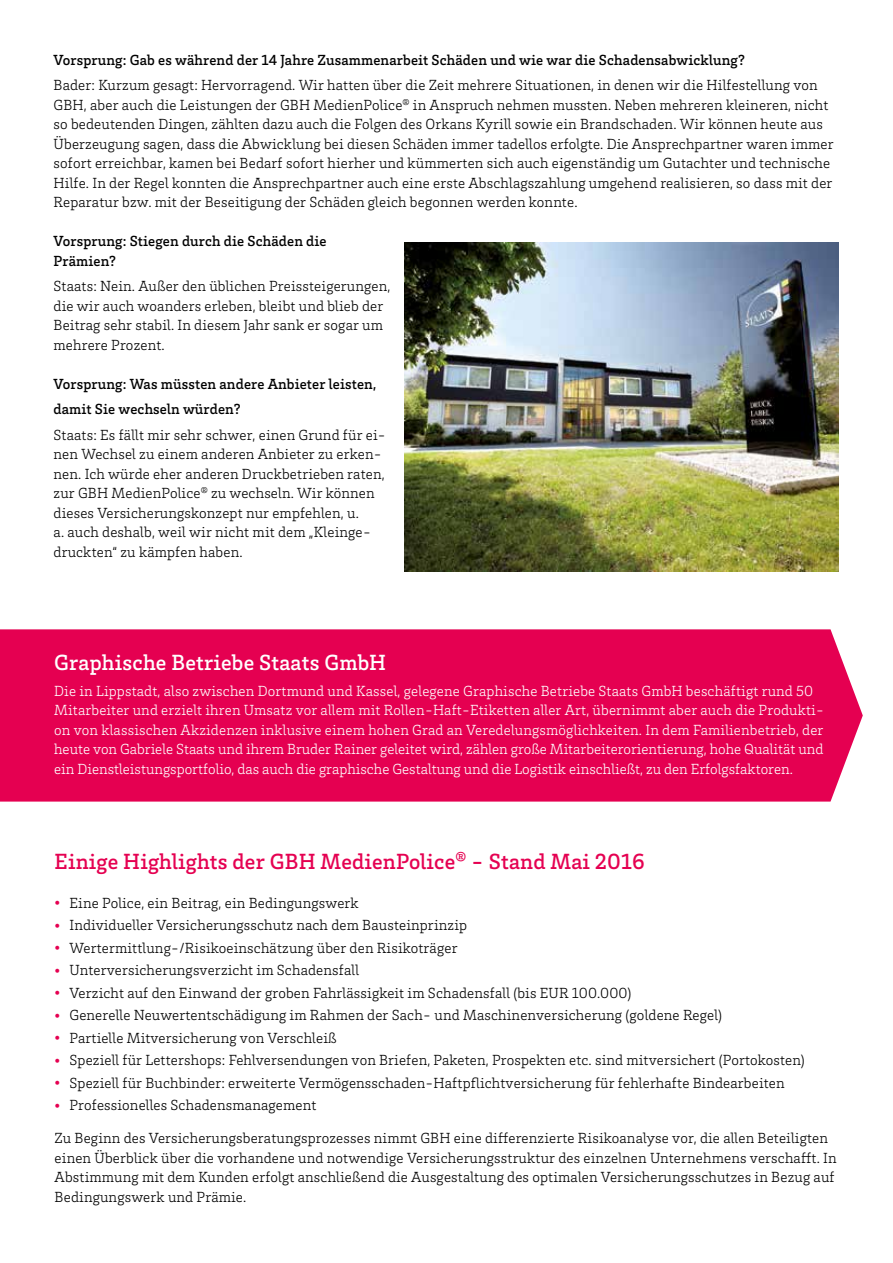
<style>
.page{position:relative;width:893px;height:1263px;background:#fff}
.page>*{position:absolute;margin:0;border:0;box-sizing:border-box;transform-origin:0 0}
.t1{font:500 22.5px "Brix Slab";letter-spacing:.01em;color:#e50051}
.t2{font:500 22.5px "Brix Slab";letter-spacing:.01em;color:#fff}
.t3{font:300 15px/19.5px "Brix Slab";letter-spacing:.01em;color:#000}
.t4{font:300 15px/19.5px "Brix Slab";letter-spacing:.005em;color:#fff}
.t5{font:500 15px/19.5px "Brix Slab";letter-spacing:.01em;color:#000}
.s1{font-family:"Minion Pro";font-weight:400;color:#e50051}
</style>
<div class="page">
<div style="left:0;top:629px;width:863px;height:172px;background:#e50051"></div>
<img style="left:405px;top:242px;width:433px;height:330px">
<p class="t5" style="left:54px;top:49px;width:693px">Vorsprung: Gab es während der 14 Jahre Zusammenarbeit Schäden und wie war die Schadensabwicklung?</p>
<p class="t3" style="left:54px;top:75px;width:781px">Bader: Kurzum gesagt: Hervorragend. Wir hatten über die Zeit mehrere Situationen, in denen wir die Hilfestellung von GBH, aber auch die Leistungen der GBH MedienPolice<sup>®</sup> in Anspruch nehmen mussten. Neben mehreren kleineren, nicht so bedeutenden Dingen, zählten dazu auch die Folgen des Orkans Kyrill sowie ein Brandschaden. Wir können heute aus Überzeugung sagen, dass die Abwicklung bei diesen Schäden immer tadellos erfolgte. Die Ansprechpartner waren immer sofort erreichbar, kamen bei Bedarf sofort hierher und kümmerten sich auch eigenständig um Gutachter und technische Hilfe. In der Regel konnten die Ansprechpartner auch eine erste Abschlagszahlung umgehend realisieren, so dass mit der Reparatur bzw. mit der Beseitigung der Schäden gleich begonnen werden konnte.</p>
<p class="t5" style="left:54px;top:231px;width:275px">Vorsprung: Stiegen durch die Schäden die<br>Prämien?</p>
<p class="t3" style="left:54px;top:276px;width:338px">Staats: Nein. Außer den üblichen Preissteigerungen, die wir auch woanders erleben, bleibt und blieb der Beitrag sehr stabil. In diesem Jahr sank er sogar um mehrere Prozent.</p>
<p class="t5" style="left:54px;top:370px;width:324px;line-height:25.5px">Vorsprung: Was müssten andere Anbieter leisten, damit Sie wechseln würden?</p>
<p class="t3" style="left:54px;top:424px;width:334px">Staats: Es fällt mir sehr schwer, einen Grund für ei&shy;nen Wechsel zu einem anderen Anbieter zu erken&shy;nen. Ich würde eher anderen Druckbetrieben raten, zur GBH MedienPolice<sup>®</sup> zu wechseln. Wir können dieses Versicherungskonzept nur empfehlen, u.<br>a. auch deshalb, weil wir nicht mit dem „Kleinge&shy;druckten“ zu kämpfen haben.</p>
<h1 class="t2" style="left:54px;top:648px;width:333px">Graphische Betriebe Staats GmbH</h1>
<p class="t4" style="left:54px;top:680px;width:771px">Die in Lippstadt, also zwischen Dortmund und Kassel, gelegene Graphische Betriebe Staats GmbH beschäftigt rund 50<br>Mitarbeiter und erzielt ihren Umsatz vor allem mit Rollen-Haft-Etiketten aller Art, übernimmt aber auch die Produkti&shy;on von klassischen Akzidenzen inklusive einem hohen Grad an Veredelungsmöglichkeiten. In dem Familienbetrieb, der heute von Gabriele Staats und ihrem Bruder Rainer geleitet wird, zählen große Mitarbeiterorientierung, hohe Qualität und ein Dienstleistungsportfolio, das auch die graphische Gestaltung und die Logistik einschließt, zu den Erfolgsfaktoren.</p>
<h1 class="t1" style="left:55px;top:847px;width:592px">Einige Highlights der GBH MedienPolice<sup>®</sup> - Stand Mai 2016</h1>
<p class="t3" style="left:55px;top:892px;width:306px"><span class="s1">•</span> Eine Police, ein Beitrag, ein Bedingungswerk</p>
<p class="t3" style="left:55px;top:915px;width:414px"><span class="s1">•</span> Individueller Versicherungsschutz nach dem Bausteinprinzip</p>
<p class="t3" style="left:55px;top:937px;width:404px"><span class="s1">•</span> Wertermittlung-/Risikoeinschätzung über den Risikoträger</p>
<p class="t3" style="left:55px;top:960px;width:306px"><span class="s1">•</span> Unterversicherungsverzicht im Schadensfall</p>
<p class="t3" style="left:55px;top:982px;width:578px"><span class="s1">•</span> Verzicht auf den Einwand der groben Fahrlässigkeit im Schadensfall (bis EUR 100.000)</p>
<p class="t3" style="left:55px;top:1005px;width:669px"><span class="s1">•</span> Generelle Neuwertentschädigung im Rahmen der Sach- und Maschinenversicherung (goldene Regel)</p>
<p class="t3" style="left:55px;top:1027px;width:284px"><span class="s1">•</span> Partielle Mitversicherung von Verschleiß</p>
<p class="t3" style="left:55px;top:1050px;width:752px"><span class="s1">•</span> Speziell für Lettershops: Fehlversendungen von Briefen, Paketen, Prospekten etc. sind mitversichert (Portokosten)</p>
<p class="t3" style="left:55px;top:1072px;width:731px"><span class="s1">•</span> Speziell für Buchbinder: erweiterte Vermögensschaden-Haftpflichtversicherung für fehlerhafte Bindearbeiten</p>
<p class="t3" style="left:55px;top:1095px;width:263px"><span class="s1">•</span> Professionelles Schadensmanagement</p>
<p class="t3" style="left:55px;top:1128px;width:783px">Zu Beginn des Versicherungsberatungsprozesses nimmt GBH eine differenzierte Risikoanalyse vor, die allen Beteiligten einen Überblick über die vorhandene und notwendige Versicherungsstruktur des einzelnen Unternehmens verschafft. In Abstimmung mit dem Kunden erfolgt anschließend die Ausgestaltung des optimalen Versicherungsschutzes in Bezug auf Bedingungswerk und Prämie.</p>
</div>
